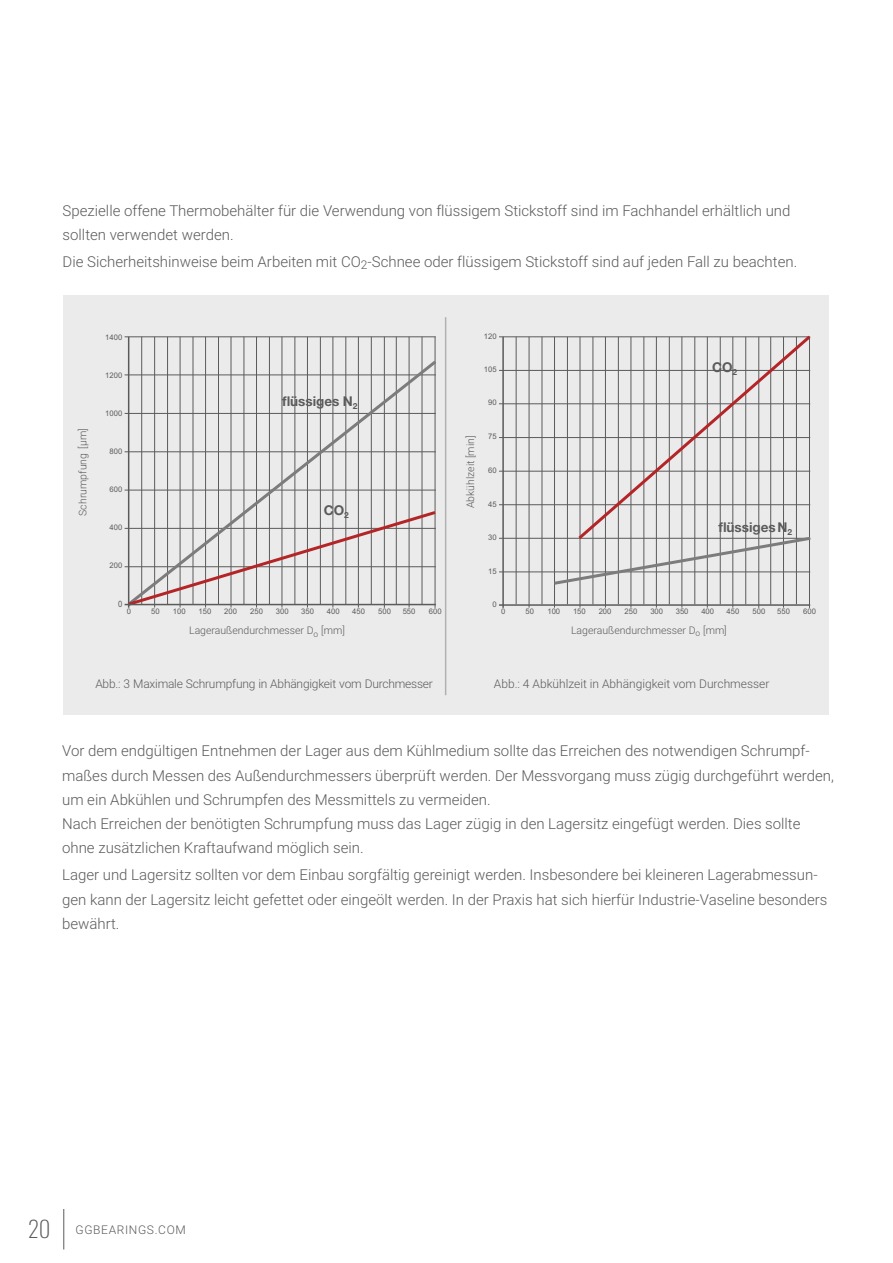
<style>
.page{position:relative;width:893px;height:1263px;background:#fff}
.page>*{position:absolute;margin:0;border:0;box-sizing:border-box;transform-origin:0 0}
.t1{font:300 15px/24.3px "Roboto";color:#5c5b5b}
.t2{font:700 13.5px "Helvetica Neue LT";color:#5c5b5b}
.t3{font:300 12px "Roboto";letter-spacing:-.01em;color:#5c5b5b}
.t4{font:300 12px "Roboto";letter-spacing:.055em;color:#5c5b5b}
.t5{font:300 10.5px "Roboto";color:#5c5b5b}
.t6{font:8.7px "Arial";color:#5c5b5b;scale:.88 1}
.t7{font:300 8.4px "Roboto";color:#5c5b5b}
.t8{font:7.65px "Arial";color:#5c5b5b}
.s1{font-family:"Oswald";font-weight:200;font-size:22.5px}
</style>
<div class="page">
<div style="left:63px;top:295px;width:765px;height:419px;background:#ebebeb"></div>
<hr style="left:529px;top:337px;width:1px;height:271px;background:#5c5b5b">
<hr style="left:502px;top:337px;width:2px;height:271px;background:#5c5b5b">
<hr style="left:554px;top:337px;width:1px;height:271px;background:#5c5b5b">
<hr style="left:580px;top:337px;width:1px;height:271px;background:#5c5b5b">
<hr style="left:605px;top:337px;width:1px;height:271px;background:#5c5b5b">
<hr style="left:631px;top:337px;width:1px;height:271px;background:#5c5b5b">
<hr style="left:656px;top:337px;width:1px;height:271px;background:#5c5b5b">
<hr style="left:682px;top:337px;width:1px;height:271px;background:#5c5b5b">
<hr style="left:707px;top:337px;width:1px;height:271px;background:#5c5b5b">
<hr style="left:733px;top:337px;width:1px;height:271px;background:#5c5b5b">
<hr style="left:758px;top:337px;width:1px;height:271px;background:#5c5b5b">
<hr style="left:542px;top:337px;width:1px;height:267px;background:#5c5b5b">
<hr style="left:516px;top:337px;width:1px;height:267px;background:#5c5b5b">
<hr style="left:567px;top:337px;width:1px;height:267px;background:#5c5b5b">
<hr style="left:593px;top:337px;width:1px;height:267px;background:#5c5b5b">
<hr style="left:618px;top:337px;width:1px;height:267px;background:#5c5b5b">
<hr style="left:644px;top:337px;width:1px;height:267px;background:#5c5b5b">
<hr style="left:669px;top:337px;width:1px;height:267px;background:#5c5b5b">
<hr style="left:694px;top:337px;width:1px;height:267px;background:#5c5b5b">
<hr style="left:720px;top:337px;width:1px;height:267px;background:#5c5b5b">
<hr style="left:745px;top:337px;width:1px;height:267px;background:#5c5b5b">
<hr style="left:770px;top:337px;width:1px;height:268px;background:#5c5b5b">
<hr style="left:783px;top:337px;width:1px;height:271px;background:#5c5b5b">
<hr style="left:809px;top:337px;width:1px;height:271px;background:#5c5b5b">
<hr style="left:796px;top:337px;width:1px;height:267px;background:#5c5b5b">
<hr style="left:499px;top:604px;width:311px;height:2px;background:#5c5b5b">
<hr style="left:499px;top:572px;width:311px;height:1px;background:#5c5b5b">
<hr style="left:499px;top:538px;width:311px;height:1px;background:#5c5b5b">
<hr style="left:499px;top:504px;width:311px;height:1px;background:#5c5b5b">
<hr style="left:499px;top:471px;width:311px;height:1px;background:#5c5b5b">
<hr style="left:499px;top:437px;width:311px;height:1px;background:#5c5b5b">
<hr style="left:499px;top:403px;width:311px;height:1px;background:#5c5b5b">
<hr style="left:499px;top:370px;width:311px;height:1px;background:#5c5b5b">
<hr style="left:499px;top:337px;width:311px;height:1px;background:#5c5b5b">
<svg style="left:575px;top:335px;width:236px;height:200px"></svg>
<svg style="left:551px;top:535px;width:260px;height:52px"></svg>
<hr style="left:445px;top:317px;width:1px;height:378px;background:#b1b1b2">
<hr style="left:154px;top:337px;width:1px;height:270px;background:#5c5b5b">
<hr style="left:180px;top:337px;width:1px;height:270px;background:#5c5b5b">
<hr style="left:205px;top:337px;width:1px;height:270px;background:#5c5b5b">
<hr style="left:231px;top:337px;width:1px;height:270px;background:#5c5b5b">
<hr style="left:256px;top:337px;width:1px;height:270px;background:#5c5b5b">
<hr style="left:282px;top:337px;width:1px;height:270px;background:#5c5b5b">
<hr style="left:307px;top:337px;width:1px;height:270px;background:#5c5b5b">
<hr style="left:333px;top:337px;width:1px;height:270px;background:#5c5b5b">
<hr style="left:358px;top:337px;width:1px;height:270px;background:#5c5b5b">
<hr style="left:384px;top:337px;width:1px;height:271px;background:#5c5b5b">
<hr style="left:167px;top:337px;width:1px;height:267px;background:#5c5b5b">
<hr style="left:141px;top:337px;width:1px;height:267px;background:#5c5b5b">
<hr style="left:193px;top:337px;width:1px;height:267px;background:#5c5b5b">
<hr style="left:218px;top:337px;width:1px;height:267px;background:#5c5b5b">
<hr style="left:244px;top:337px;width:1px;height:267px;background:#5c5b5b">
<hr style="left:269px;top:337px;width:1px;height:267px;background:#5c5b5b">
<hr style="left:295px;top:337px;width:1px;height:267px;background:#5c5b5b">
<hr style="left:320px;top:337px;width:1px;height:267px;background:#5c5b5b">
<hr style="left:346px;top:337px;width:1px;height:267px;background:#5c5b5b">
<hr style="left:371px;top:337px;width:1px;height:267px;background:#5c5b5b">
<hr style="left:396px;top:337px;width:1px;height:267px;background:#5c5b5b">
<hr style="left:409px;top:337px;width:1px;height:270px;background:#5c5b5b">
<hr style="left:435px;top:337px;width:1px;height:271px;background:#5c5b5b">
<hr style="left:422px;top:337px;width:1px;height:267px;background:#5c5b5b">
<hr style="left:125px;top:337px;width:311px;height:1px;background:#5c5b5b">
<svg style="left:124px;top:358px;width:312px;height:248px"></svg>
<svg style="left:125px;top:509px;width:311px;height:99px"></svg>
<hr style="left:128px;top:337px;width:1px;height:271px;background:#5c5b5b">
<hr style="left:125px;top:604px;width:311px;height:1px;background:#5c5b5b">
<hr style="left:63px;top:1209px;width:1px;height:40px;background:#5c5b5b">
<p class="t1" style="left:63px;top:200px;width:729px">Spezielle offene Thermobehälter für die Verwendung von flüssigem Stickstoff sind im Fachhandel erhältlich und sollten verwendet werden.</p>
<p class="t1" style="left:63px;top:251px;width:736px">Die Sicherheitshinweise beim Arbeiten mit CO<sub>2</sub>-Schnee oder flüssigem Stickstoff sind auf jeden Fall zu beachten.</p>
<p class="t5" style="left:79px;top:516px;width:89px;rotate:-90deg">Schrumpfung [µm]</p>
<p class="t8" style="left:105px;top:334px;width:19px">1400</p>
<p class="t8" style="left:105px;top:372px;width:19px">1200</p>
<p class="t8" style="left:105px;top:410px;width:19px">1000</p>
<p class="t8" style="left:109px;top:448px;width:14px">800</p>
<p class="t8" style="left:109px;top:486px;width:14px">600</p>
<p class="t8" style="left:109px;top:524px;width:14px">400</p>
<p class="t8" style="left:109px;top:562px;width:14px">200</p>
<p class="t6" style="left:118px;top:600px;width:6px">0</p>
<p class="t8" style="left:127px;top:609px;width:6px">0</p>
<p class="t2" style="left:282px;top:396px;width:77px">flüssiges N<sub>2</sub></p>
<p class="t2" style="left:324px;top:505px;width:27px">CO<sub>2</sub></p>
<p class="t8" style="left:151px;top:609px;width:10px">50</p>
<p class="t8" style="left:173px;top:609px;width:14px">100</p>
<p class="t8" style="left:199px;top:609px;width:14px">150</p>
<p class="t8" style="left:224px;top:609px;width:14px">200</p>
<p class="t8" style="left:250px;top:609px;width:14px">250</p>
<p class="t8" style="left:276px;top:609px;width:14px">300</p>
<p class="t8" style="left:301px;top:609px;width:14px">350</p>
<p class="t8" style="left:327px;top:609px;width:14px">400</p>
<p class="t8" style="left:352px;top:609px;width:14px">450</p>
<p class="t8" style="left:378px;top:609px;width:14px">500</p>
<p class="t8" style="left:403px;top:609px;width:14px">550</p>
<p class="t8" style="left:429px;top:609px;width:14px">600</p>
<p class="t5" style="left:189px;top:626px;width:157px">Lageraußendurchmesser D [mm]</p>
<p class="t7" style="left:314px;top:630px;width:6px">o</p>
<p class="t8" style="left:484px;top:334px;width:14px">120</p>
<p class="t8" style="left:484px;top:366px;width:14px">105</p>
<p class="t8" style="left:488px;top:400px;width:10px">90</p>
<p class="t5" style="left:466px;top:508px;width:74px;rotate:-90deg">Abkühlzeit [min]</p>
<p class="t8" style="left:488px;top:434px;width:10px">75</p>
<p class="t8" style="left:488px;top:468px;width:10px">60</p>
<p class="t8" style="left:488px;top:501px;width:10px">45</p>
<p class="t8" style="left:488px;top:534px;width:10px">30</p>
<p class="t8" style="left:488px;top:568px;width:10px">15</p>
<p class="t8" style="left:492px;top:601px;width:6px">0</p>
<p class="t8" style="left:501px;top:609px;width:6px">0</p>
<p class="t2" style="left:712px;top:363px;width:27px">CO<sub>2</sub></p>
<p class="t2" style="left:718px;top:522px;width:75px">flüssigesN<sub>2</sub></p>
<p class="t8" style="left:526px;top:609px;width:10px">50</p>
<p class="t8" style="left:547px;top:609px;width:14px">100</p>
<p class="t8" style="left:573px;top:609px;width:14px">150</p>
<p class="t8" style="left:599px;top:609px;width:14px">200</p>
<p class="t8" style="left:625px;top:609px;width:14px">250</p>
<p class="t8" style="left:650px;top:609px;width:14px">300</p>
<p class="t8" style="left:676px;top:609px;width:14px">350</p>
<p class="t8" style="left:701px;top:609px;width:14px">400</p>
<p class="t8" style="left:727px;top:609px;width:14px">450</p>
<p class="t8" style="left:753px;top:609px;width:14px">500</p>
<p class="t8" style="left:777px;top:609px;width:14px">550</p>
<p class="t8" style="left:803px;top:609px;width:14px">600</p>
<p class="t5" style="left:571px;top:626px;width:157px">Lageraußendurchmesser D [mm]</p>
<p class="t7" style="left:695px;top:630px;width:6px">o</p>
<p class="t3" style="left:95px;top:679px;width:339px">Abb.: 3 Maximale Schrumpfung in Abhängigkeit vom Durchmesser</p>
<p class="t3" style="left:494px;top:679px;width:277px">Abb.: 4 Abkühlzeit in Abhängigkeit vom Durchmesser</p>
<p class="t1" style="left:62px;top:740px;width:773px">Vor dem endgültigen Entnehmen der Lager aus dem Kühlmedium sollte das Erreichen des notwendigen Schrumpf&shy;maßes durch Messen des Außendurchmessers überprüft werden. Der Messvorgang muss zügig durchgeführt werden, um ein Abkühlen und Schrumpfen des Messmittels zu vermeiden.<br>Nach Erreichen der benötigten Schrumpfung muss das Lager zügig in den Lagersitz eingefügt werden. Dies sollte ohne zusätzlichen Kraftaufwand möglich sein.</p>
<p class="t1" style="left:62px;top:864px;width:767px">Lager und Lagersitz sollten vor dem Einbau sorgfältig gereinigt werden. Insbesondere bei kleineren Lagerabmessun&shy;gen kann der Lagersitz leicht gefettet oder eingeölt werden. In der Praxis hat sich hierfür Industrie-Vaseline besonders bewährt.</p>
<p class="t4" style="left:28px;top:1225px;width:159px"><span class="s1">20</span> GGBEARINGS.COM</p>
</div>
